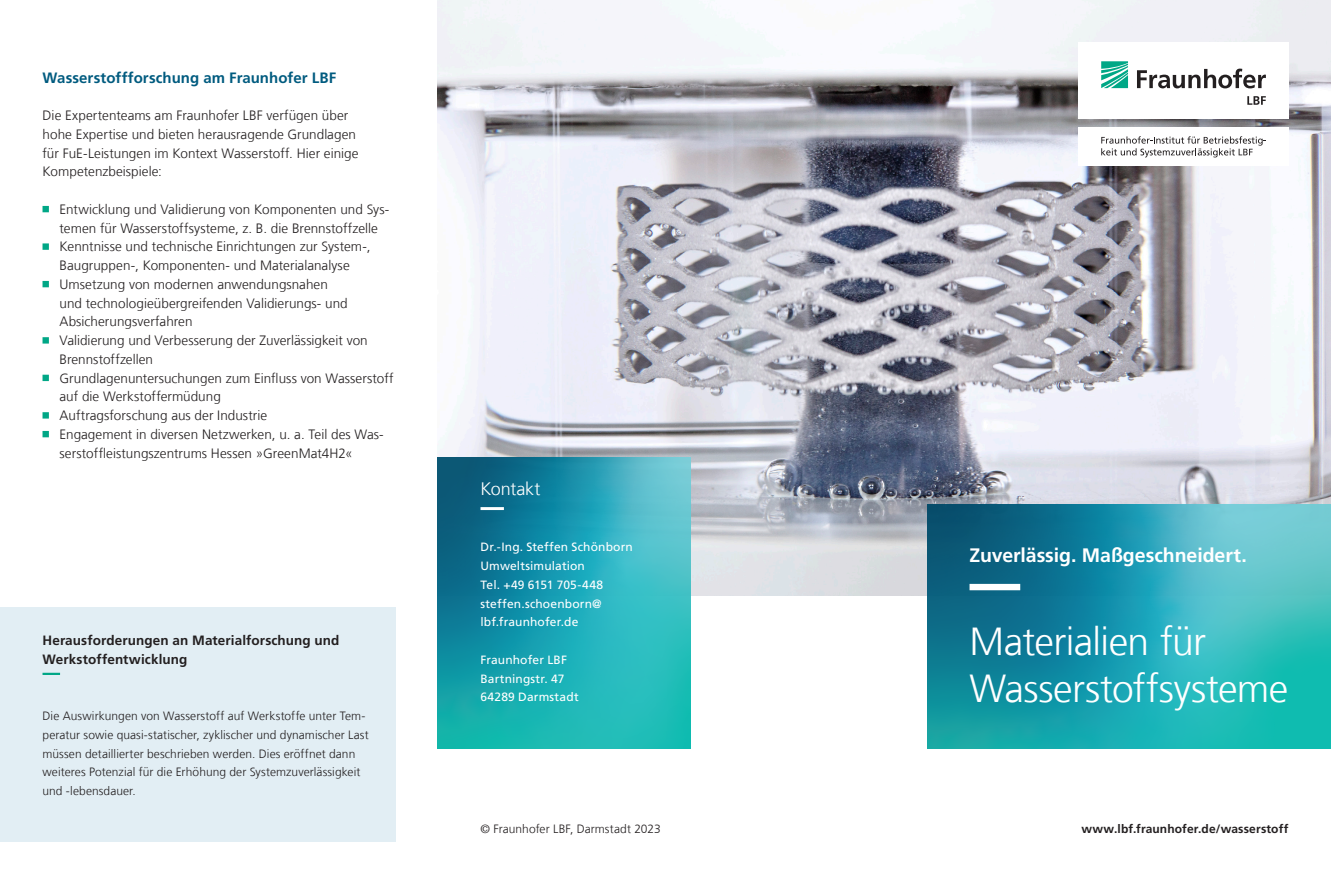
<style>
.page{position:relative;width:1331px;height:893px;background:#fff}
.page>*{position:absolute;margin:0;border:0;box-sizing:border-box;transform-origin:0 0}
.Ueberschrift_26_31_2{font:300 39px/46.8px "Frutiger LT Com";letter-spacing:-.015em;color:#fff}
.Sub_Ueberschrift_13{font:700 19.5px "Frutiger LT Com";letter-spacing:-.005em;color:#fff}
.Infokasten_gross_Ueb{font:300 18px "Frutiger LT Com";letter-spacing:-.01em;color:#fff}
.Zwischenueberschrift{font:700 15px "Frutiger LT Com";letter-spacing:.005em;color:#005b7f}
.Aufzaehlung_9_12_5_s{font:300 13.5px/18.8px "Frutiger LT Com";color:#231f20}
.Fliesstext_9_12_5_sc{font:300 13.5px/18.8px "Frutiger LT Com";letter-spacing:.005em;color:#231f20}
.Infokasten_klein_Ueb{font:700 13.5px/18.8px "Frutiger LT Com";letter-spacing:.01em;color:#231f20}
.Infokasten_klein_Fli{font:300 12px/18.8px "Frutiger LT Com";letter-spacing:.005em;color:#231f20}
.Infokasten_klein_Fli-2{font:12px/18.8px "Frutiger LT Com";letter-spacing:.01em;color:#fff}
.URL_Claim_8_12_5_sch{font:700 12px "Frutiger LT Com";letter-spacing:.01em;color:#231f20}
</style>
<div class="page">
<img style="left:438px;top:0;width:893px;height:595px">
<svg style="left:927px;top:504px;width:404px;height:245px;background:#249eac"></svg>
<svg style="left:438px;top:458px;width:253px;height:290px;background:#21a1af"></svg>
<div style="left:1078px;top:43px;width:210px;height:76px;background:#fff"></div>
<div style="left:1078px;top:127px;width:210px;height:38px;background:#fff"></div>
<svg style="left:1101px;top:136px;width:165px;height:21px"></svg>
<svg style="left:1101px;top:61px;width:27px;height:27px"></svg>
<svg style="left:1137px;top:69px;width:129px;height:19px"></svg>
<svg style="left:1247px;top:96px;width:19px;height:9px"></svg>
<svg style="left:969px;top:584px;width:319px;height:6px"></svg>
<svg style="left:480px;top:507px;width:189px;height:3px"></svg>
<svg style="left:43px;top:206px;width:6px;height:6px"></svg>
<svg style="left:43px;top:243px;width:6px;height:7px"></svg>
<svg style="left:43px;top:281px;width:6px;height:6px"></svg>
<svg style="left:43px;top:337px;width:6px;height:7px"></svg>
<svg style="left:43px;top:375px;width:6px;height:6px"></svg>
<svg style="left:43px;top:412px;width:6px;height:7px"></svg>
<svg style="left:43px;top:431px;width:6px;height:6px"></svg>
<div style="left:0;top:608px;width:395px;height:234px;background:#e2eef4"></div>
<svg style="left:43px;top:673px;width:18px;height:2px"></svg>
<p class="Zwischenueberschrift" style="left:43px;top:69px;width:295px">Wasserstoffforschung am Fraunhofer LBF</p>
<p class="Fliesstext_9_12_5_sc" style="left:43px;top:106px;width:318px">Die Expertenteams am Fraunhofer LBF verfügen über hohe Expertise und bieten herausragende Grundlagen für FuE-Leistungen im Kontext Wasserstoff. Hier einige Kompetenzbeispiele:</p>
<p class="Aufzaehlung_9_12_5_s" style="left:60px;top:200px;width:331px">Entwicklung und Validierung von Komponenten und Sys&shy;temen für Wasserstoffsysteme, z. B. die Brennstoffzelle</p>
<p class="Aufzaehlung_9_12_5_s" style="left:60px;top:237px;width:313px">Kenntnisse und technische Einrichtungen zur System-,<br>Baugruppen-, Komponenten- und Materialanalyse</p>
<p class="Aufzaehlung_9_12_5_s" style="left:60px;top:275px;width:290px">Umsetzung von modernen anwendungsnahen und technologieübergreifenden Validierungs- und<br>Absicherungsverfahren</p>
<p class="Aufzaehlung_9_12_5_s" style="left:60px;top:331px;width:310px">Validierung und Verbesserung der Zuverlässigkeit von<br>Brennstoffzellen</p>
<p class="Aufzaehlung_9_12_5_s" style="left:60px;top:369px;width:336px">Grundlagenuntersuchungen zum Einfluss von Wasserstoff auf die Werkstoffermüdung</p>
<p class="Aufzaehlung_9_12_5_s" style="left:60px;top:406px;width:209px">Auftragsforschung aus der Industrie</p>
<p class="Aufzaehlung_9_12_5_s" style="left:60px;top:425px;width:326px">Engagement in diversen Netzwerken, u. a. Teil des Was&shy;serstoffleistungszentrums Hessen »GreenMat4H2«</p>
<p class="Infokasten_klein_Ueb" style="left:43px;top:631px;width:298px">Herausforderungen an Materialforschung und<br>Werkstoffentwicklung</p>
<p class="Infokasten_klein_Fli" style="left:43px;top:707px;width:328px">Die Auswirkungen von Wasserstoff auf Werkstoffe unter Tem&shy;peratur sowie quasi-statischer, zyklischer und dynamischer Last müssen detaillierter beschrieben werden. Dies eröffnet dann weiteres Potenzial für die Erhöhung der Systemzuverlässigkeit und -lebensdauer.</p>
<p class="Infokasten_gross_Ueb" style="left:480px;top:478px;width:61px">Kontakt</p>
<p class="Infokasten_klein_Fli-2" style="left:480px;top:538px;width:154px">Dr.-Ing. Steffen Schönborn</p>
<p class="Infokasten_klein_Fli-2" style="left:480px;top:557px;width:106px">Umweltsimulation</p>
<p class="Infokasten_klein_Fli-2" style="left:480px;top:575px;width:124px">Tel. +49 6151 705-448</p>
<p class="Infokasten_klein_Fli-2" style="left:480px;top:594px;width:123px">steffen.schoenborn@ lbf.fraunhofer.de</p>
<p class="Infokasten_klein_Fli-2" style="left:480px;top:650px;width:88px">Fraunhofer LBF</p>
<p class="Infokasten_klein_Fli-2" style="left:480px;top:669px;width:85px">Bartningstr. 47</p>
<p class="Infokasten_klein_Fli-2" style="left:480px;top:688px;width:100px">64289 Darmstadt</p>
<p class="Infokasten_klein_Fli" style="left:480px;top:819px;width:182px">© Fraunhofer LBF, Darmstadt 2023</p>
<p class="Sub_Ueberschrift_13" style="left:969px;top:543px;width:279px">Zuverlässig. Maßgeschneidert.</p>
<p class="Ueberschrift_26_31_2" style="left:969px;top:618px;width:320px">Materialien für<br>Wasserstoffsysteme</p>
<p class="URL_Claim_8_12_5_sch" style="left:1081px;top:822px;width:209px">www.lbf.fraunhofer.de/wasserstoff</p>
</div>
